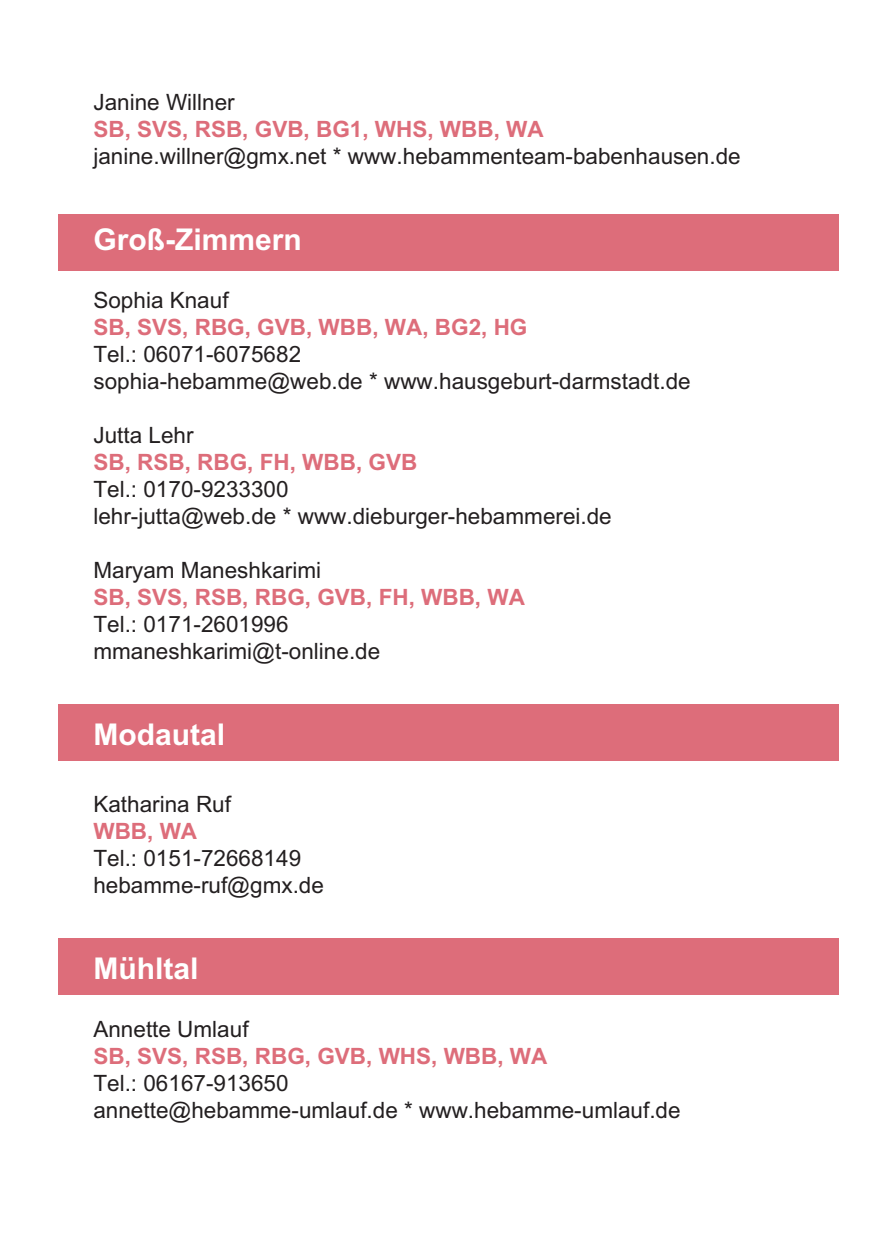
<style>
.page{position:relative;width:896px;height:1250px;background:#fff}
.page>*{position:absolute;margin:0;border:0;box-sizing:border-box;transform-origin:0 0}
.t1{font:700 30px "Arial";color:#fff}
.t2{font:22.5px/27px "Arial";color:#231f20}
.t3{font:700 22.5px "Arial";color:#dd6d7a}
</style>
<div class="page">
<div style="left:58px;top:938px;width:779px;height:57px;background:#dd6d7a"></div>
<div style="left:58px;top:704px;width:779px;height:57px;background:#dd6d7a"></div>
<div style="left:58px;top:214px;width:779px;height:57px;background:#dd6d7a"></div>
<p class="t2" style="left:93px;top:88px;width:143px">Janine Willner</p>
<p class="t3" style="left:93px;top:116px;width:452px">SB, SVS, RSB, GVB, BG1, WHS, WBB, WA</p>
<p class="t2" style="left:93px;top:142px;width:648px">janine.willner@gmx.net * www.hebammenteam-babenhausen.de</p>
<h1 class="t1" style="left:93px;top:222px;width:210px">Groß-Zimmern</h1>
<p class="t2" style="left:93px;top:286px;width:137px">Sophia Knauf</p>
<p class="t3" style="left:93px;top:314px;width:435px">SB, SVS, RBG, GVB, WBB, WA, BG2, HG</p>
<p class="t2" style="left:93px;top:340px;width:598px">Tel.: 06071-6075682<br>sophia-hebamme@web.de * www.hausgeburt-darmstadt.de</p>
<p class="t2" style="left:93px;top:421px;width:102px">Jutta Lehr</p>
<p class="t3" style="left:93px;top:449px;width:325px">SB, RSB, RBG, FH, WBB, GVB</p>
<p class="t2" style="left:93px;top:475px;width:520px">Tel.: 0170-9233300<br>lehr-jutta@web.de * www.dieburger-hebammerei.de</p>
<p class="t2" style="left:93px;top:556px;width:229px">Maryam Maneshkarimi</p>
<p class="t3" style="left:93px;top:584px;width:433px">SB, SVS, RSB, RBG, GVB, FH, WBB, WA</p>
<p class="t2" style="left:93px;top:610px;width:288px">Tel.: 0171-2601996 mmaneshkarimi@t-online.de</p>
<h1 class="t1" style="left:93px;top:717px;width:133px">Modautal</h1>
<p class="t2" style="left:93px;top:790px;width:139px">Katharina Ruf</p>
<p class="t3" style="left:93px;top:818px;width:105px">WBB, WA</p>
<p class="t2" style="left:93px;top:844px;width:232px">Tel.: 0151-72668149 hebamme-ruf@gmx.de</p>
<h1 class="t1" style="left:93px;top:951px;width:106px">Mühltal</h1>
<p class="t2" style="left:93px;top:1015px;width:157px">Annette Umlauf</p>
<p class="t3" style="left:93px;top:1043px;width:455px">SB, SVS, RSB, RBG, GVB, WHS, WBB, WA</p>
<p class="t2" style="left:93px;top:1069px;width:588px">Tel.: 06167-913650<br>annette@hebamme-umlauf.de * www.hebamme-umlauf.de</p>
</div>
